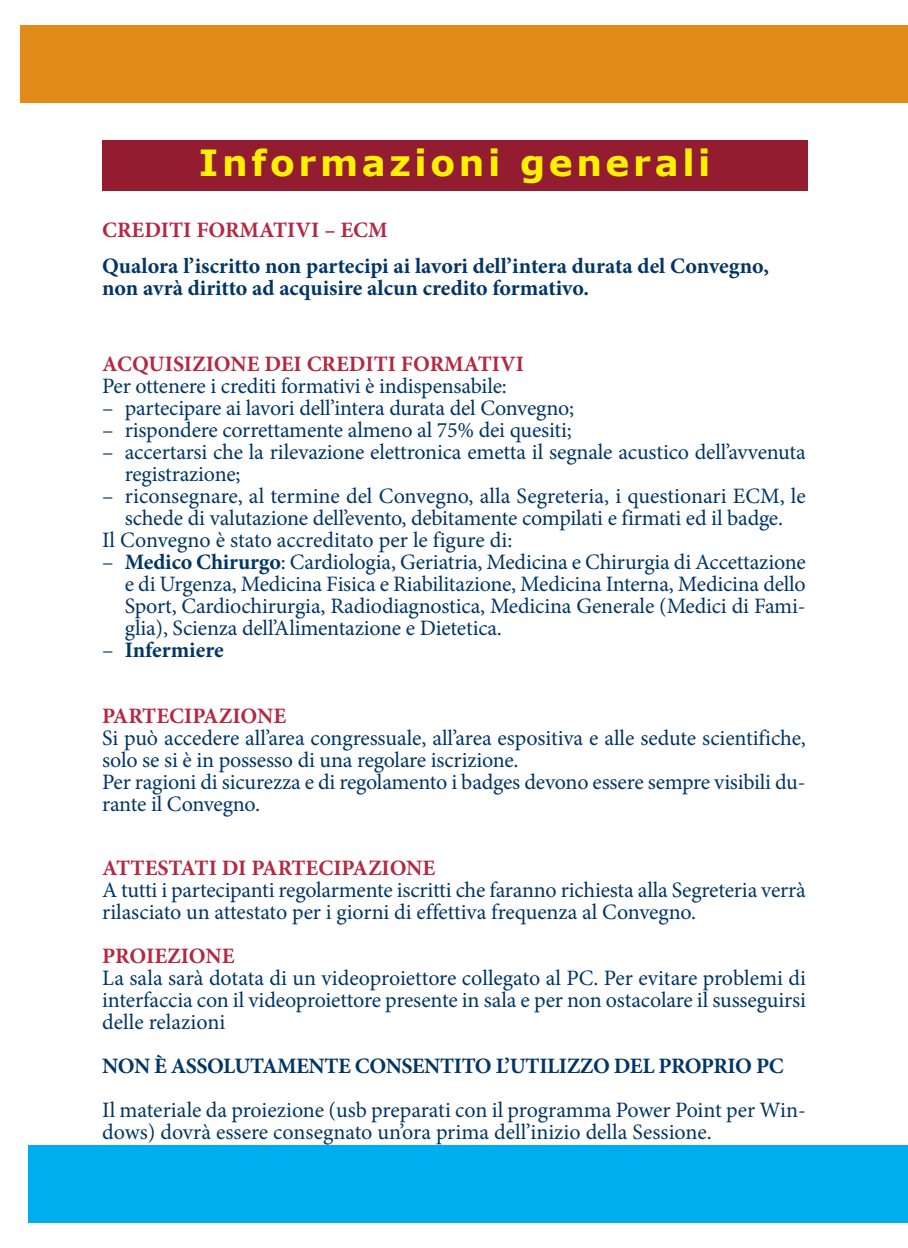
<style>
.page{position:relative;width:908px;height:1248px;background:#fff}
.page>*{position:absolute;margin:0;border:0;box-sizing:border-box;transform-origin:0 0}
.t1{font:700 36px "Verdana";letter-spacing:.1em;color:#fff101}
.t2{font:22px/22px "Minion Pro";letter-spacing:-.01em;color:#003667}
.t3{font:700 22px/22px "Minion Pro";letter-spacing:-.005em;color:#003667}
.t4{font:700 22px "Minion Pro";color:#b62841}
.s1{font-weight:700}
.s2{font-weight:400}
</style>
<div class="page">
<div style="left:20px;top:25px;width:887px;height:77px;background:#e18b18"></div>
<div style="left:28px;top:1145px;width:879px;height:77px;background:#00aeef"></div>
<div style="left:102px;top:140px;width:705px;height:51px;background:#931c31"></div>
<h1 class="t1" style="left:199px;top:139px;width:513px">Informazioni generali</h1>
<p class="t4" style="left:102px;top:222px;width:287px">CREDITI FORMATIVI – ECM</p>
<p class="t3" style="left:102px;top:257px;width:668px">Qualora l’iscritto non partecipi ai lavori dell’intera durata del Convegno, non avrà diritto ad acquisire alcun credito formativo.</p>
<p class="t4" style="left:102px;top:355px;width:423px">ACQUISIZIONE DEI CREDITI FORMATIVI</p>
<p class="t2" style="left:102px;top:376px;width:406px">Per ottenere i crediti formativi è indispensabile:</p>
<p class="t2" style="left:102px;top:398px;width:473px">– partecipare ai lavori dell’intera durata del Convegno;</p>
<p class="t2" style="left:102px;top:420px;width:471px">– rispondere correttamente almeno al 75% dei quesiti;</p>
<p class="t2" style="left:125px;top:442px;width:682px;text-indent:-23px">– accertarsi che la rilevazione elettronica emetta il segnale acustico dell’avvenuta registrazione;</p>
<p class="t2" style="left:102px;top:486px;width:704px">– riconsegnare, al termine del Convegno, alla Segreteria, i questionari ECM, le</p>
<p class="t2" style="left:125px;top:508px;width:659px">schede di valutazione dell’evento, debitamente compilati e firmati ed il badge.</p>
<p class="t2" style="left:102px;top:530px;width:411px">Il Convegno è stato accreditato per le figure di:</p>
<p class="t2" style="left:125px;top:552px;width:682px;text-align:justify;text-indent:-23px">– <span class="s1">Medico Chirurgo</span>: Cardiologia, Geriatria, Medicina e Chirurgia di Accettazione e di Urgenza, Medicina Fisica e Riabilitazione, Medicina Interna, Medicina dello Sport, Cardiochirurgia, Radiodiagnostica, Medicina Generale (Medici di Fami&shy;glia), Scienza dell’Alimentazione e Dietetica.</p>
<p class="t3" style="left:102px;top:640px;width:123px"><span class="s2">–</span> Infermiere</p>
<p class="t4" style="left:102px;top:707px;width:185px">PARTECIPAZIONE</p>
<p class="t2" style="left:102px;top:728px;width:705px">Si può accedere all’area congressuale, all’area espositiva e alle sedute scientifiche, solo se si è in possesso di una regolare iscrizione.<br>Per ragioni di sicurezza e di regolamento i badges devono essere sempre visibili du&shy;rante il Convegno.</p>
<p class="t4" style="left:102px;top:859px;width:334px">ATTESTATI DI PARTECIPAZIONE</p>
<p class="t2" style="left:102px;top:880px;width:705px">A tutti i partecipanti regolarmente iscritti che faranno richiesta alla Segreteria verrà rilasciato un attestato per i giorni di effettiva frequenza al Convegno.</p>
<p class="t4" style="left:102px;top:947px;width:134px">PROIEZIONE</p>
<p class="t2" style="left:102px;top:968px;width:705px;text-align:justify">La sala sarà dotata di un videoproiettore collegato al PC. Per evitare problemi di interfaccia con il videoproiettore presente in sala e per non ostacolare il susseguirsi delle relazioni</p>
<p class="t3" style="left:102px;top:1056px;width:682px">NON È ASSOLUTAMENTE CONSENTITO L’UTILIZZO DEL PROPRIO PC</p>
<p class="t2" style="left:102px;top:1100px;width:704px">Il materiale da proiezione (usb preparati con il programma Power Point per Win&shy;dows) dovrà essere consegnato un’ora prima dell’inizio della Sessione.</p>
</div>
